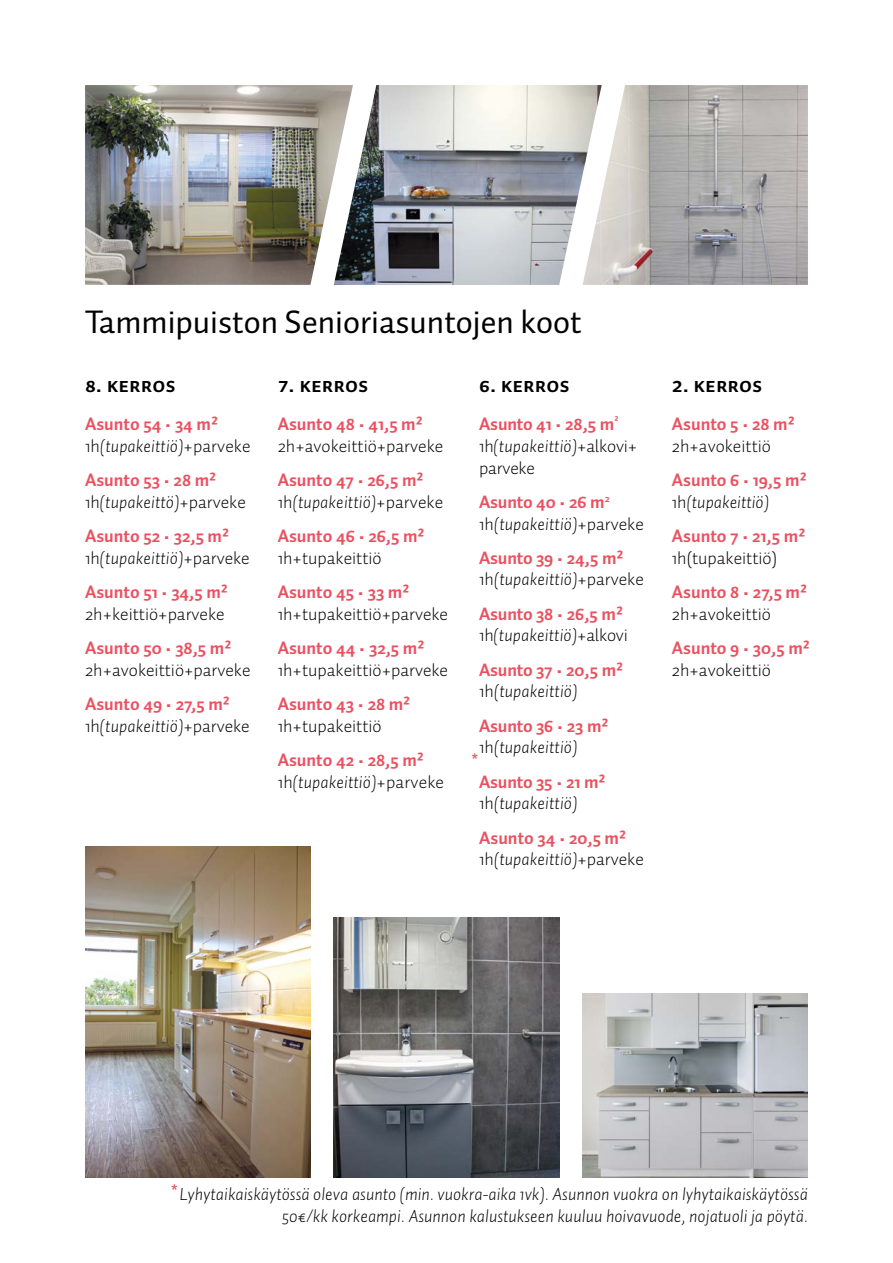
<style>
.page{position:relative;width:893px;height:1263px;background:#fff}
.page>*{position:absolute;margin:0;border:0;box-sizing:border-box;transform-origin:0 0}
.t1{font:33px "Auto Pro";color:#000}
.t2{font:21px "Auto Pro Bold Small Caps";color:#000}
.t3{font:18px/21.6px "Auto Pro Light Italic 1";letter-spacing:.005em;color:#000;text-align:right}
.t4{font:700 18px/34.3px "Auto Pro";color:#ea5160}
.t5{font:300 18px "Auto Pro";color:#000}
.t6{font:18px "Arial";color:#ea5160}
.s1{font-family:"Auto Pro";font-weight:300}
.s2{font-weight:300;color:#000}
.s3{font-family:"Arial";color:#ea5160}
</style>
<div class="page">
<img style="left:583px;top:993px;width:225px;height:185px">
<img style="left:85px;top:846px;width:225px;height:332px">
<img style="left:334px;top:917px;width:225px;height:261px">
<img style="left:602px;top:85px;width:206px;height:200px">
<img style="left:85px;top:85px;width:249px;height:200px">
<img style="left:334px;top:85px;width:268px;height:200px">
<h1 class="t1" style="left:85px;top:299px;width:498px">Tammipuiston Senioriasuntojen koot</h1>
<p class="t2" style="left:85px;top:370px;width:92px">8. kerros</p>
<p class="t4" style="left:85px;top:407px;width:134px">Asunto 54 • 34 m²</p>
<p class="t3" style="left:85px;top:435px;width:167px"><span class="s1">1h</span>(tupakeittiö)<span class="s1">+parveke</span></p>
<p class="t4" style="left:85px;top:463px;width:133px">Asunto 53 • 28 m²</p>
<p class="t3" style="left:85px;top:491px;width:162px"><span class="s1">1h</span>(tupakeittö)<span class="s1">+parveke</span></p>
<p class="t4" style="left:85px;top:519px;width:145px">Asunto 52 • 32,5 m²</p>
<p class="t3" style="left:85px;top:547px;width:166px"><span class="s1">1h</span>(tupakeittiö)<span class="s1">+parveke</span></p>
<p class="t4" style="left:85px;top:574px;width:144px">Asunto 51 • 34,5 m²</p>
<p class="t5" style="left:85px;top:602px;width:141px">2h+keittiö+parveke</p>
<p class="t4" style="left:85px;top:630px;width:148px">Asunto 50 • 38,5 m²</p>
<p class="t5" style="left:85px;top:658px;width:167px">2h+avokeittiö+parveke</p>
<p class="t4" style="left:85px;top:686px;width:146px">Asunto 49 • 27,5 m²</p>
<p class="t3" style="left:85px;top:715px;width:166px"><span class="s1">1h</span>(tupakeittiö)<span class="s1">+parveke</span></p>
<p class="t2" style="left:278px;top:370px;width:92px">7. kerros</p>
<p class="t4" style="left:278px;top:407px;width:147px">Asunto 48 • 41,5 m²</p>
<p class="t5" style="left:278px;top:434px;width:167px">2h+avokeittiö+parveke</p>
<p class="t4" style="left:278px;top:463px;width:147px">Asunto 47 • 26,5 m²</p>
<p class="t3" style="left:278px;top:491px;width:167px"><span class="s1">1h</span>(tupakeittiö)<span class="s1">+parveke</span></p>
<p class="t4" style="left:278px;top:519px;width:148px">Asunto 46 • 26,5 m²</p>
<p class="t5" style="left:278px;top:546px;width:105px">1h+tupakeittiö</p>
<p class="t4" style="left:278px;top:574px;width:133px">Asunto 45 • 33 m²</p>
<p class="t5" style="left:278px;top:602px;width:172px">1h+tupakeittiö+parveke</p>
<p class="t4" style="left:278px;top:630px;width:148px">Asunto 44 • 32,5 m²</p>
<p class="t5" style="left:278px;top:658px;width:172px">1h+tupakeittiö+parveke</p>
<p class="t4" style="left:278px;top:686px;width:134px">Asunto 43 • 28 m²</p>
<p class="t5" style="left:278px;top:714px;width:105px">1h+tupakeittiö</p>
<p class="t4" style="left:278px;top:742px;width:148px">Asunto 42 • 28,5 m²</p>
<p class="t3" style="left:278px;top:770px;width:168px"><span class="s1">1h</span>(tupakeittiö)<span class="s1">+parveke</span></p>
<p class="t2" style="left:479px;top:370px;width:92px">6. kerros</p>
<p class="t4" style="left:479px;top:407px;width:141px">Asunto 41 • 28,5 m<sup>²</sup></p>
<p class="t3" style="left:479px;top:435px;width:160px"><span class="s1">1h</span>(tupakeittiö)<span class="s1">+alkovi+</span></p>
<p class="t4" style="left:479px;top:450px;width:132px"><span class="s2">parveke<br></span>Asunto 40 • 26 m<sup>2</sup></p>
<p class="t3" style="left:479px;top:512px;width:166px"><span class="s1">1h</span>(tupakeittiö)<span class="s1">+parveke</span></p>
<p class="t4" style="left:479px;top:540px;width:146px">Asunto 39 • 24,5 m²</p>
<p class="t3" style="left:479px;top:568px;width:166px"><span class="s1">1h</span>(tupakeittiö)<span class="s1">+parveke</span></p>
<p class="t4" style="left:479px;top:596px;width:145px">Asunto 38 • 26,5 m²</p>
<p class="t3" style="left:479px;top:624px;width:150px"><span class="s1">1h</span>(tupakeittiö)<span class="s1">+alkovi</span></p>
<p class="t4" style="left:479px;top:652px;width:146px">Asunto 37 • 20,5 m²</p>
<p class="t3" style="left:479px;top:680px;width:100px"><span class="s1">1h</span>(tupakeittiö)</p>
<p class="t4" style="left:479px;top:708px;width:131px">Asunto 36 • 23 m²</p>
<p class="t3" style="left:479px;top:736px;width:100px"><span class="s1">1h</span>(tupakeittiö)</p>
<p class="t4" style="left:479px;top:764px;width:128px">Asunto 35 • 21 m²</p>
<p class="t3" style="left:479px;top:792px;width:100px"><span class="s1">1h</span>(tupakeittiö)</p>
<p class="t4" style="left:479px;top:820px;width:148px">Asunto 34 • 20,5 m²</p>
<p class="t3" style="left:479px;top:848px;width:166px"><span class="s1">1h</span>(tupakeittiö)<span class="s1">+parveke</span></p>
<p class="t6" style="left:475px;top:751px;width:7px">⃰</p>
<p class="t2" style="left:672px;top:370px;width:92px">2. kerros</p>
<p class="t4" style="left:672px;top:407px;width:124px">Asunto 5 • 28 m²</p>
<p class="t5" style="left:672px;top:434px;width:101px">2h+avokeittiö</p>
<p class="t4" style="left:672px;top:463px;width:136px">Asunto 6 • 19,5 m²</p>
<p class="t3" style="left:672px;top:491px;width:99px"><span class="s1">1h</span>(tupakeittiö)</p>
<p class="t4" style="left:672px;top:519px;width:135px">Asunto 7 • 21,5 m²</p>
<p class="t5" style="left:672px;top:546px;width:107px">1h(tupakeittiö)</p>
<p class="t4" style="left:672px;top:574px;width:137px">Asunto 8 • 27,5 m²</p>
<p class="t5" style="left:672px;top:602px;width:101px">2h+avokeittiö</p>
<p class="t4" style="left:672px;top:630px;width:139px">Asunto 9 • 30,5 m²</p>
<p class="t5" style="left:672px;top:658px;width:101px">2h+avokeittiö</p>
<p class="t3" style="left:174px;top:1183px;width:635px"><span class="s3">⃰</span>Lyhytaikaiskäytössä oleva asunto (min. vuokra-aika 1vk). Asunnon vuokra on lyhytaikaiskäytössä<br>50€/kk korkeampi. Asunnon kalustukseen kuuluu hoivavuode, nojatuoli ja pöytä.</p>
</div>
